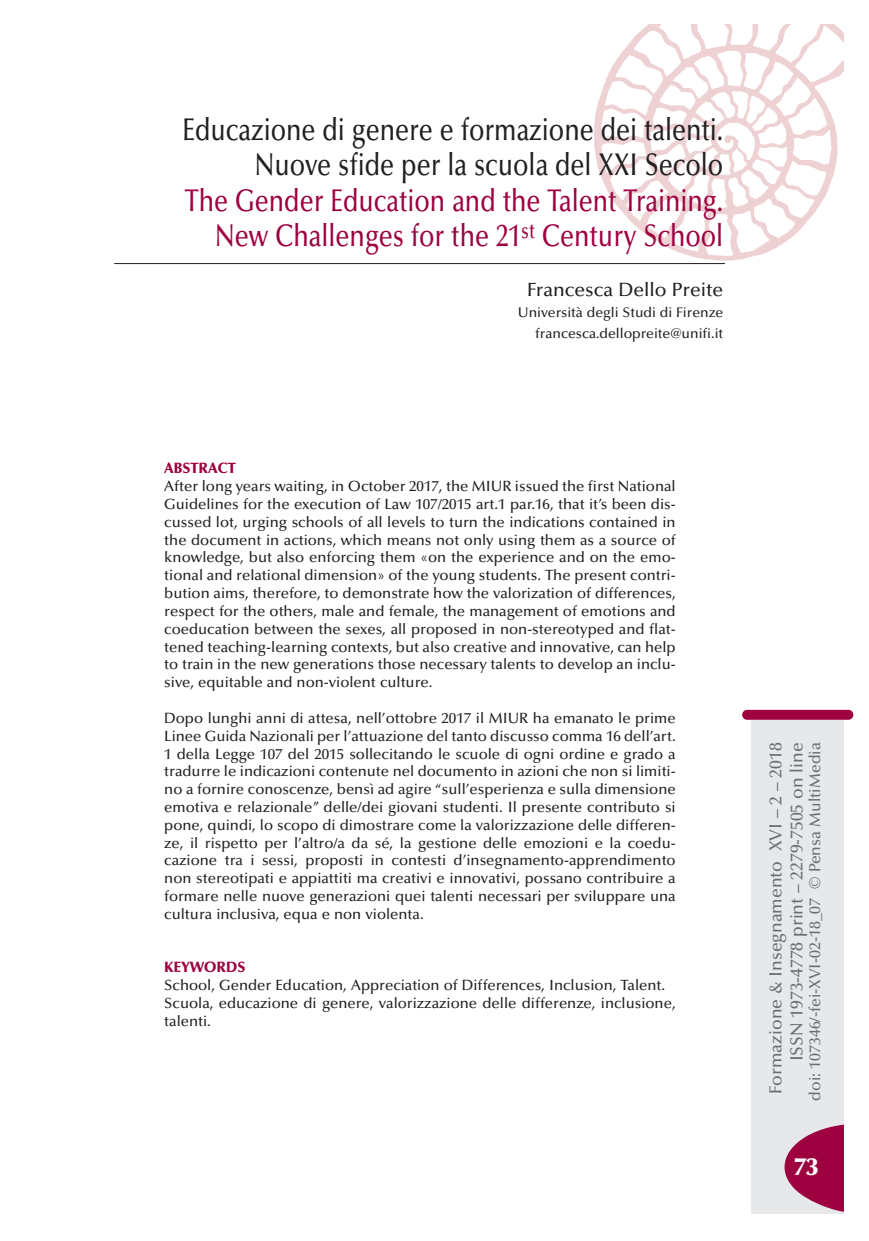
<style>
.page{position:relative;width:869px;height:1241px;background:#fff}
.page>*{position:absolute;margin:0;border:0;box-sizing:border-box;transform-origin:0 0}
.t1{font:500 31.5px/35.5px "Optima";color:#9d0140;text-align:right;scale:.8 1}
.t2{font:500 31.5px/35.5px "Optima";color:#231f20;text-align:right;scale:.8 1}
.t3{font:900 24.5px "Optima";color:#fff}
.t4{font:500 19.25px "Optima";color:#231f20}
.t5{font:500 17.5px/21px "Optima";color:#6c6d70;text-align:right}
.t6{font:500 15.75px "Optima";color:#6c6d70}
.t7{font:500 14.88px/17.8px "Optima";color:#231f20;text-align:justify}
.t8{font:900 14.88px "Optima";letter-spacing:-.01em;color:#9d0140}
.t9{font:500 14px/21px "Optima";color:#231f20;text-align:right}
</style>
<div class="page">
<img style="left:571px;top:25px;width:271px;height:240px">
<hr style="left:114px;top:263px;width:610px;height:1px;background:#231f20">
<div style="left:750px;top:720px;width:92px;height:493px;background:#e7e8e9"></div>
<div style="left:741px;top:709px;width:112px;height:10px;background:#9d0140;border-radius:5px"></div>
<svg style="left:784px;top:1123px;width:60px;height:89px"></svg>
<h1 class="t2" style="left:182px;top:114px;width:677px">Educazione di genere e formazione dei talenti.<br>Nuove sfide per la scuola del XXI Secolo</h1>
<h1 class="t1" style="left:185px;top:185px;width:674px">The Gender Education and the Talent Training.<br>New Challenges for the 21<sup>st</sup> Century School</h1>
<p class="t4" style="left:527px;top:282px;width:197px">Francesca Dello Preite</p>
<p class="t9" style="left:517px;top:303px;width:207px">Università degli Studi di Firenze francesca.dellopreite@unifi.it</p>
<p class="t8" style="left:164px;top:462px;width:73px">ABSTRACT</p>
<p class="t7" style="left:164px;top:478px;width:512px">After long years waiting, in October 2017, the MIUR issued the first National Guidelines for the execution of Law 107/2015 art.1 par.16, that it’s been dis&shy;cussed lot, urging schools of all levels to turn the indications contained in the document in actions, which means not only using them as a source of knowledge, but also enforcing them «on the experience and on the emo&shy;tional and relational dimension» of the young students. The present contri&shy;bution aims, therefore, to demonstrate how the valorization of differences, respect for the others, male and female, the management of emotions and coeducation between the sexes, all proposed in non-stereotyped and flat&shy;tened teaching-learning contexts, but also creative and innovative, can help to train in the new generations those necessary talents to develop an inclu&shy;sive, equitable and non-violent culture.</p>
<p class="t7" style="left:164px;top:710px;width:512px">Dopo lunghi anni di attesa, nell’ottobre 2017 il MIUR ha emanato le prime Linee Guida Nazionali per l’attuazione del tanto discusso comma 16 dell’art.<br>1 della Legge 107 del 2015 sollecitando le scuole di ogni ordine e grado a tradurre le indicazioni contenute nel documento in azioni che non si limiti&shy;no a fornire conoscenze, bensì ad agire “sull’esperienza e sulla dimensione emotiva e relazionale” delle/dei giovani studenti. Il presente contributo si pone, quindi, lo scopo di dimostrare come la valorizzazione delle differen&shy;ze, il rispetto per l’altro/a da sé, la gestione delle emozioni e la coedu&shy;cazione tra i sessi, proposti in contesti d’insegnamento-apprendimento non stereotipati e appiattiti ma creativi e innovativi, possano contribuire a formare nelle nuove generazioni quei talenti necessari per sviluppare una cultura inclusiva, equa e non violenta.</p>
<p class="t8" style="left:164px;top:961px;width:83px">KEYWORDS</p>
<p class="t7" style="left:164px;top:977px;width:512px;text-align:left">School, Gender Education, Appreciation of Differences, Inclusion, Talent.<br>Scuola, educazione di genere, valorizzazione delle differenze, inclusione, talenti.</p>
<p class="t5" style="left:766px;top:1093px;width:352px;rotate:-90deg">Formazione &amp; Insegnamento XVI – 2 – 2018<br>ISSN 1973-4778 print – 2279-7505 on line</p>
<p class="t6" style="left:808px;top:1100px;width:359px;rotate:-90deg">doi: 107346/-fei-XVI-02-18_07 © Pensa MultiMedia</p>
<h2 class="t3" style="left:793px;top:1156px;width:26px">73</h2>
</div>
